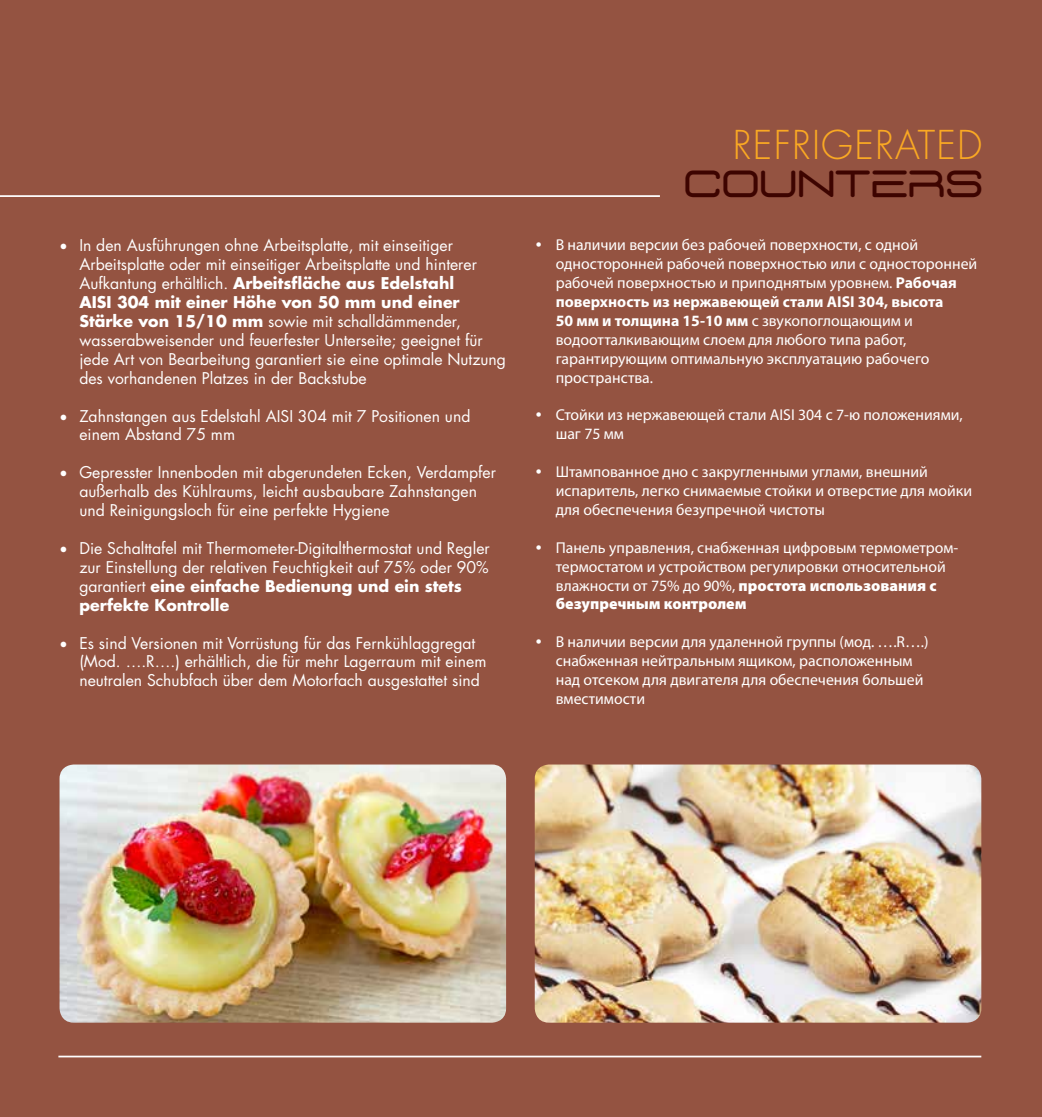
<style>
.page{position:relative;width:1042px;height:1117px;background:#fff}
.page>*{position:absolute;margin:0;border:0;box-sizing:border-box;transform-origin:0 0}
.t1{font:300 38.68px/37.8px "Futura Std";letter-spacing:.03em;color:#faa923;text-align:right}
.t2{font:15.75px/18.9px "Futura Std";color:#fff}
.t3{font:15.75px/18.9px "Myriad Pro";color:#fff}
.s1{font-family:"Minion Pro";font-size:21px}
.s2{font-weight:700}
.s3{font-family:"D3 Euronism";font-weight:400;color:#3d0400}
.s4{font-size:21px}
.s5{font-weight:900}
</style>
<div class="page">
<div style="left:0;top:0;width:1042px;height:1116px;background:#945341"></div>
<hr style="left:58px;top:1055px;width:923px;height:2px;background:#fff">
<hr style="left:0;top:195px;width:660px;height:2px;background:#fff">
<img style="left:535px;top:764px;width:446px;height:258px">
<img style="left:60px;top:764px;width:446px;height:258px">
<p class="t2" style="left:79px;top:236px;width:428px;text-indent:-20px"><span class="s1">•</span> In den Ausführungen ohne Arbeitsplatte, mit einseitiger Arbeitsplatte oder mit einseitiger Arbeitsplatte und hinterer Aufkantung erhältlich. <span class="s2">Arbeitsfläche aus Edelstahl<br>AISI 304 mit einer Höhe von 50 mm und einer Stärke von 15/10 mm</span> sowie mit schalldämmender, wasserabweisender und feuerfester Unterseite; geeignet für jede Art von Bearbeitung garantiert sie eine optimale Nutzung des vorhandenen Platzes in der Backstube</p>
<p class="t2" style="left:79px;top:406px;width:392px;text-indent:-20px"><span class="s1">•</span> Zahnstangen aus Edelstahl AISI 304 mit 7 Positionen und einem Abstand 75 mm</p>
<p class="t2" style="left:79px;top:463px;width:418px;text-indent:-20px"><span class="s1">•</span> Gepresster Innenboden mit abgerundeten Ecken, Verdampfer außerhalb des Kühlraums, leicht ausbaubare Zahnstangen und Reinigungsloch für eine perfekte Hygiene</p>
<p class="t2" style="left:79px;top:538px;width:412px;text-indent:-20px"><span class="s1">•</span> Die Schalttafel mit Thermometer-Digitalthermostat und Regler zur Einstellung der relativen Feuchtigkeit auf 75% oder 90% garantiert <span class="s2">eine einfache Bedienung und ein stets perfekte Kontrolle</span></p>
<p class="t2" style="left:79px;top:633px;width:408px;text-indent:-20px"><span class="s1">•</span> Es sind Versionen mit Vorrüstung für das Fernkühlaggregat (Mod. ….R….) erhältlich, die für mehr Lagerraum mit einem neutralen Schubfach über dem Motorfach ausgestattet sind</p>
<p class="t1" style="left:684px;top:127px;width:299px">REFRIGERATED<br><span class="s3">COUNTERS</span></p>
<p class="t3" style="left:556px;top:236px;width:423px;text-indent:-20px"><span class="s4">•</span> В наличии версии без рабочей поверхности, с одной односторонней рабочей поверхностью или с односторонней рабочей поверхностью и приподнятым уровнем. <span class="s2">Рабочая поверхность из нержавеющей стали AISI 304, высота<br>50 мм и толщина 15-10 мм</span> с звукопоглощающим и водоотталкивающим слоем для любого типа работ, гарантирующим оптимальную эксплуатацию рабочего пространства.</p>
<p class="t3" style="left:556px;top:406px;width:408px;text-indent:-20px"><span class="s4">•</span> Стойки из нержавеющей стали AISI 304 с 7-ю положениями, шаг 75 мм</p>
<p class="t3" style="left:556px;top:462px;width:418px;text-indent:-20px"><span class="s4">•</span> Штампованное дно с закругленными углами, внешний испаритель, легко снимаемые стойки и отверстие для мойки для обеспечения безупречной чистоты</p>
<p class="t3" style="left:556px;top:538px;width:404px;text-indent:-20px"><span class="s4">•</span> Панель управления, снабженная цифровым термометром&shy;термостатом и устройством регулировки относительной влажности от 75% до 90%, <span class="s5">простота использования с безупречным контролем</span></p>
<p class="t3" style="left:556px;top:632px;width:374px;text-indent:-20px"><span class="s4">•</span> В наличии версии для удаленной группы (мод. ….R….) снабженная нейтральным ящиком, расположенным над отсеком для двигателя для обеспечения большей вместимости</p>
</div>
